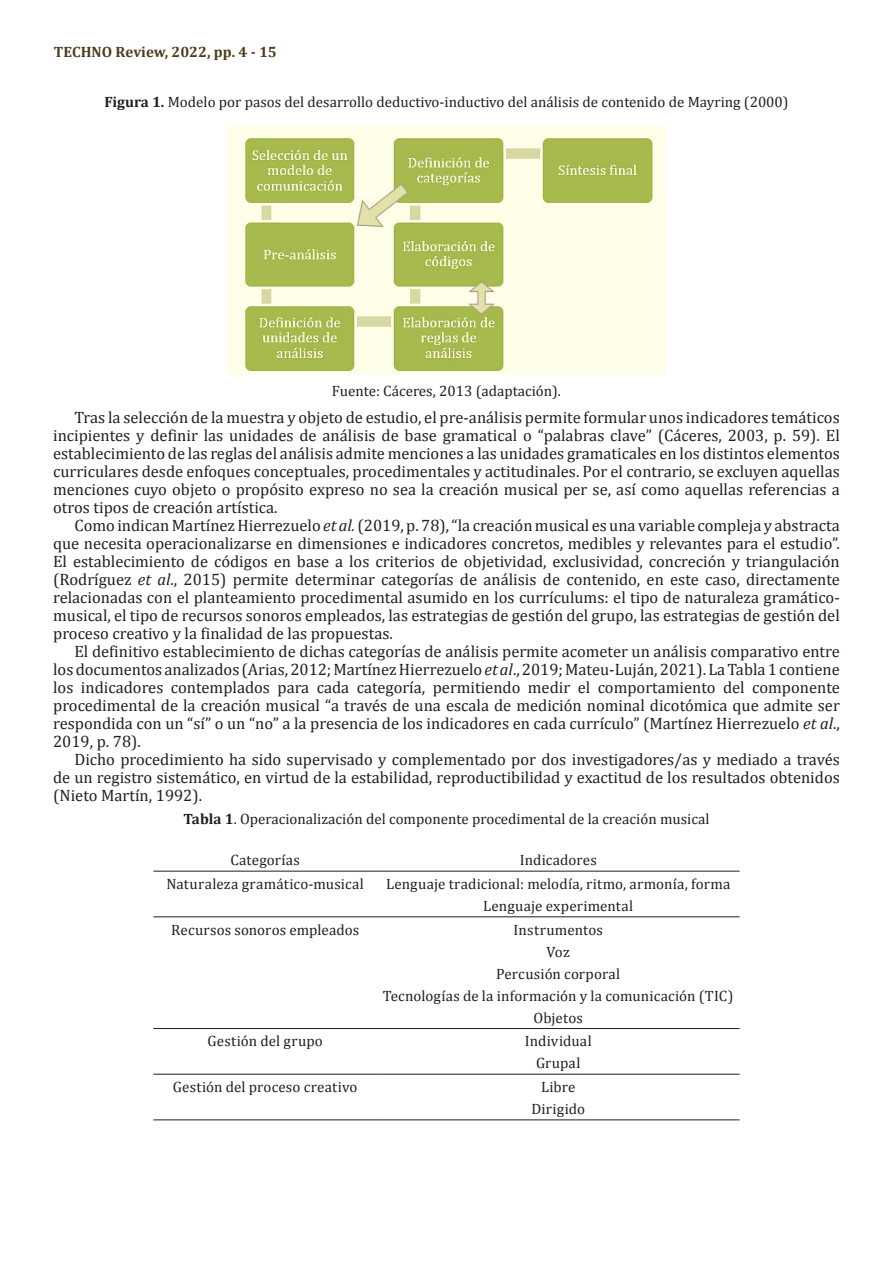
<style>
.page{position:relative;width:893px;height:1263px;background:#fff}
.page>*{position:absolute;margin:0;border:0;box-sizing:border-box;transform-origin:0 0}
.Parrafos-siguientes{font:16.5px/18px "Cambria";color:#231f20;text-align:justify}
.Titulo-Tablas{font:15px "Cambria";letter-spacing:.01em;color:#231f20}
.Fuente-Tablas{font:15px "Cambria";color:#231f20}
.t1{font:700 15px "Cambria";color:#4f3c1d}
.s1{font-weight:700}
.s2{font-style:italic}
</style>
<div class="page">
<img style="left:227px;top:126px;width:439px;height:249px">
<hr style="left:153px;top:871px;width:224px;height:1px;background:#231f20">
<hr style="left:377px;top:871px;width:363px;height:1px;background:#231f20">
<hr style="left:153px;top:916px;width:224px;height:1px;background:#231f20">
<hr style="left:377px;top:916px;width:363px;height:1px;background:#231f20">
<hr style="left:153px;top:1028px;width:224px;height:1px;background:#231f20">
<hr style="left:377px;top:1028px;width:363px;height:1px;background:#231f20">
<hr style="left:153px;top:1074px;width:224px;height:1px;background:#231f20">
<hr style="left:377px;top:1074px;width:363px;height:1px;background:#231f20">
<hr style="left:153px;top:1119px;width:224px;height:1px;background:#231f20">
<hr style="left:377px;top:1119px;width:363px;height:1px;background:#231f20">
<p class="t1" style="left:54px;top:41px;width:224px">TECHNO Review, 2022, pp. 4 - 15</p>
<p class="Fuente-Tablas" style="left:104px;top:93px;width:686px"><span class="s1">Figura 1.</span> Modelo por pasos del desarrollo deductivo-inductivo del análisis de contenido de Mayring (2000)</p>
<p class="Fuente-Tablas" style="left:332px;top:382px;width:231px">Fuente: Cáceres, 2013 (adaptación).</p>
<p class="Parrafos-siguientes" style="left:53px;top:408px;width:788px;text-indent:21px">Tras la selección de la muestra y objeto de estudio, el pre-análisis permite formular unos indicadores temáticos incipientes y definir las unidades de análisis de base gramatical o “palabras clave” (Cáceres, 2003, p. 59). El establecimiento de las reglas del análisis admite menciones a las unidades gramaticales en los distintos elementos curriculares desde enfoques conceptuales, procedimentales y actitudinales. Por el contrario, se excluyen aquellas menciones cuyo objeto o propósito expreso no sea la creación musical per se, así como aquellas referencias a otros tipos de creación artística.</p>
<p class="Parrafos-siguientes" style="left:53px;top:516px;width:788px;text-indent:21px">Como indican Martínez Hierrezuelo <span class="s2">et al.</span> (2019, p. 78), “la creación musical es una variable compleja y abstracta que necesita operacionalizarse en dimensiones e indicadores concretos, medibles y relevantes para el estudio”.<br>El establecimiento de códigos en base a los criterios de objetividad, exclusividad, concreción y triangulación (Rodríguez <span class="s2">et al</span>., 2015) permite determinar categorías de análisis de contenido, en este caso, directamente relacionadas con el planteamiento procedimental asumido en los currículums: el tipo de naturaleza gramático&shy;musical, el tipo de recursos sonoros empleados, las estrategias de gestión del grupo, las estrategias de gestión del proceso creativo y la finalidad de las propuestas.</p>
<p class="Parrafos-siguientes" style="left:53px;top:642px;width:788px;text-indent:21px">El definitivo establecimiento de dichas categorías de análisis permite acometer un análisis comparativo entre los documentos analizados (Arias, 2012; Martínez Hierrezuelo <span class="s2">et al</span>., 2019; Mateu-Luján, 2021). La Tabla 1 contiene los indicadores contemplados para cada categoría, permitiendo medir el comportamiento del componente procedimental de la creación musical “a través de una escala de medición nominal dicotómica que admite ser respondida con un “sí” o un “no” a la presencia de los indicadores en cada currículo” (Martínez Hierrezuelo <span class="s2">et al</span>., 2019, p. 78).</p>
<p class="Parrafos-siguientes" style="left:53px;top:750px;width:788px;text-indent:21px">Dicho procedimiento ha sido supervisado y complementado por dos investigadores/as y mediado a través de un registro sistemático, en virtud de la estabilidad, reproductibilidad y exactitud de los resultados obtenidos (Nieto Martín, 1992).</p>
<p class="Fuente-Tablas" style="left:184px;top:810px;width:527px"><span class="s1">Tabla 1</span>. Operacionalización del componente procedimental de la creación musical</p>
<p class="Titulo-Tablas" style="left:230px;top:851px;width:71px">Categorías</p>
<p class="Titulo-Tablas" style="left:520px;top:851px;width:79px">Indicadores</p>
<p class="Titulo-Tablas" style="left:166px;top:874px;width:199px">Naturaleza gramático-musical</p>
<p class="Titulo-Tablas" style="left:386px;top:874px;width:346px">Lenguaje tradicional: melodía, ritmo, armonía, forma</p>
<p class="Titulo-Tablas" style="left:483px;top:896px;width:152px">Lenguaje experimental</p>
<p class="Titulo-Tablas" style="left:171px;top:920px;width:190px">Recursos sonoros empleados</p>
<p class="Titulo-Tablas" style="left:514px;top:920px;width:91px">Instrumentos</p>
<p class="Titulo-Tablas" style="left:547px;top:942px;width:25px">Voz</p>
<p class="Titulo-Tablas" style="left:496px;top:964px;width:126px">Percusión corporal</p>
<p class="Titulo-Tablas" style="left:383px;top:986px;width:352px">Tecnologías de la información y la comunicación (TIC)</p>
<p class="Titulo-Tablas" style="left:534px;top:1008px;width:51px">Objetos</p>
<p class="Titulo-Tablas" style="left:207px;top:1032px;width:117px">Gestión del grupo</p>
<p class="Titulo-Tablas" style="left:525px;top:1032px;width:69px">Individual</p>
<p class="Titulo-Tablas" style="left:536px;top:1054px;width:46px">Grupal</p>
<p class="Titulo-Tablas" style="left:173px;top:1077px;width:186px">Gestión del proceso creativo</p>
<p class="Titulo-Tablas" style="left:541px;top:1077px;width:36px">Libre</p>
<p class="Titulo-Tablas" style="left:531px;top:1100px;width:55px">Dirigido</p>
</div>
